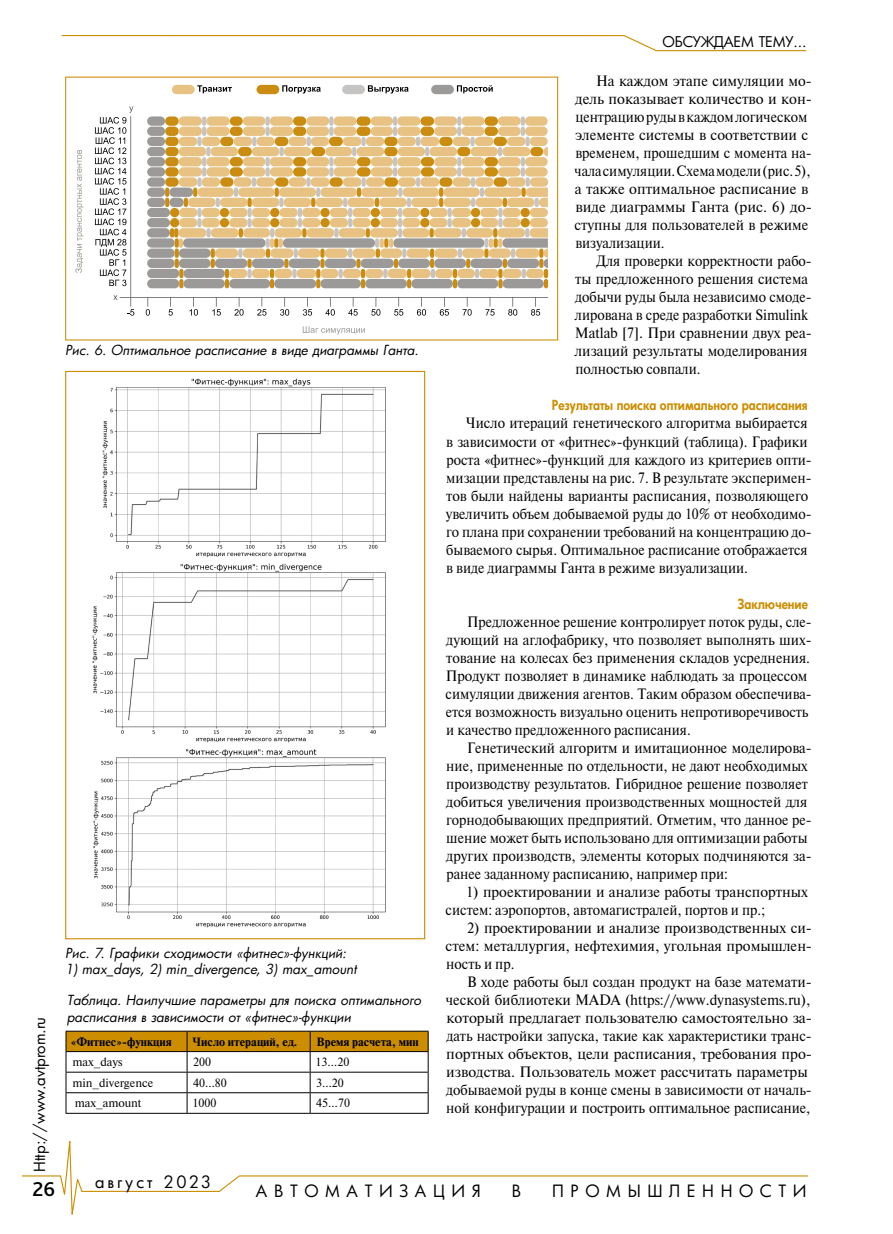
<style>
.page{position:relative;width:893px;height:1234px;background:#fff}
.page>*{position:absolute;margin:0;border:0;box-sizing:border-box;transform-origin:0 0}
.t1{font:500 21px "Bliss Pro";color:#000}
.t2{font:16.5px "Futura Cyr";letter-spacing:.4em;color:#000}
.t3{font:16.5px "Futura Cyr";letter-spacing:.17em;color:#000}
.t4{font:15px/18px "Newton";color:#000;scale:.93 1}
.t5{font:15px/18px "Newton";color:#000;scale:.92 1}
.t6{font:15px/18px "Newton";color:#000;scale:.96 1}
.t7{font:15px/18px "Newton";color:#000;scale:.95 1}
.t8{font:15px/18px "Newton";color:#000}
.t9{font:15px "Futura Cyr";color:#000}
.t10{font:14.4px "Futura Cyr";letter-spacing:-.01em;color:#000}
.t11{font:italic 13.5px/16.5px "Futura Cyr";color:#000}
.t12{font:800 13.5px "Futura Cyr";color:#cc8e00;scale:.92 1}
.t13{font:12px "Newton";color:#000}
.t14{font:700 12px "Newton";color:#000}
</style>
<div class="page">
<svg style="left:22px;top:1141px;width:786px;height:74px"></svg>
<svg style="left:61px;top:35px;width:746px;height:17px"></svg>
<div style="left:65px;top:77px;width:493px;height:263px;border:1px solid #cc8e00"></div>
<img style="left:92px;top:378px;width:294px;height:550px">
<div style="left:172px;top:85px;width:23px;height:9px;background:#e7c283;border-radius:5px"></div>
<svg style="left:197px;top:85px;width:35px;height:8px"></svg>
<div style="left:256px;top:85px;width:23px;height:9px;background:#ca8d11;border-radius:5px"></div>
<svg style="left:282px;top:85px;width:39px;height:8px"></svg>
<div style="left:342px;top:85px;width:23px;height:9px;background:#c5c4c3;border-radius:5px"></div>
<svg style="left:368px;top:85px;width:40px;height:8px"></svg>
<div style="left:431px;top:85px;width:23px;height:9px;background:#9b9a98;border-radius:5px"></div>
<svg style="left:457px;top:85px;width:36px;height:8px"></svg>
<svg style="left:303px;top:326px;width:62px;height:8px"></svg>
<svg style="left:75px;top:150px;width:9px;height:123px"></svg>
<svg style="left:95px;top:106px;width:453px;height:209px"></svg>
<hr style="left:66px;top:1112px;width:121px;height:1px;background:#000">
<hr style="left:187px;top:1112px;width:123px;height:1px;background:#000">
<hr style="left:310px;top:1112px;width:119px;height:1px;background:#000">
<svg style="left:66px;top:1030px;width:363px;height:82px"></svg>
<p class="t10" style="left:662px;top:33px;width:145px">ОБСУЖДАЕМ ТЕМУ...</p>
<p class="t6" style="left:575px;top:72px;width:249px;text-indent:22px">На каждом этапе симуляции мо&shy;дель показывает количество и кон&shy;центрацию руды в каждом логическом элементе системы в соответствии с временем, прошедшим с момента на&shy;чала симуляции. Схема модели (рис. 5), а также оптимальное расписание в виде диаграммы Ганта (рис. 6) до&shy;ступны для пользователей в режиме визуализации.</p>
<p class="t5" style="left:575px;top:252px;width:259px;text-indent:22px">Для проверки корректности рабо&shy;ты предложенного решения система добычи руды была независимо смоде&shy;лирована в среде разработки Simulink Matlab [7]. При сравнении двух реа&shy;лизаций результаты моделирования полностью совпали.</p>
<p class="t12" style="left:552px;top:397px;width:279px">Результаты поиска оптимального расписания</p>
<p class="t4" style="left:446px;top:414px;width:395px;text-indent:20px">Число итераций генетического алгоритма выбирается в зависимости от «фитнес»-функций (таблица). Графики роста «фитнес»-функций для каждого из критериев опти&shy;мизации представлены на рис. 7. В результате эксперимен&shy;тов были найдены варианты расписания, позволяющего увеличить объем добываемой руды до 10% от необходимо&shy;го плана при сохранении требований на концентрацию до&shy;бываемого сырья. Оптимальное расписание отображается в виде диаграммы Ганта в режиме визуализации.</p>
<p class="t12" style="left:738px;top:595px;width:78px">Заключение</p>
<p class="t5" style="left:446px;top:612px;width:400px;text-indent:21px">Предложенное решение контролирует поток руды, сле&shy;дующий на аглофабрику, что позволяет выполнять ших&shy;тование на колесах без применения складов усреднения.<br>Продукт позволяет в динамике наблюдать за процессом симуляции движения агентов. Таким образом обеспечива&shy;ется возможность визуально оценить непротиворечивость и качество предложенного расписания.</p>
<p class="t4" style="left:446px;top:738px;width:395px;text-indent:21px">Генетический алгоритм и имитационное моделирова&shy;ние, примененные по отдельности, не дают необходимых производству результатов. Гибридное решение позволяет добиться увеличения производственных мощностей для горнодобывающих предприятий. Отметим, что данное ре&shy;шение может быть использовано для оптимизации работы других производств, элементы которых подчиняются за&shy;ранее заданному расписанию, например при:</p>
<p class="t8" style="left:446px;top:882px;width:364px;text-indent:20px">1) проектировании и анализе работы транспортных систем: аэропортов, автомагистралей, портов и пр.;</p>
<p class="t6" style="left:446px;top:918px;width:383px;text-align:justify;text-indent:21px">2) проектировании и анализе производственных си&shy;стем: металлургия, нефтехимия, угольная промышлен&shy;ность и пр.</p>
<p class="t7" style="left:446px;top:972px;width:387px;text-indent:21px">В ходе работы был создан продукт на базе математи&shy;ческой библиотеки MADA (https://www.dynasystems.ru), который предлагает пользователю самостоятельно за&shy;дать настройки запуска, такие как характеристики транс&shy;портных объектов, цели расписания, требования про&shy;изводства. Пользователь может рассчитать параметры добываемой руды в конце смены в зависимости от началь&shy;ной конфигурации и построить оптимальное расписание,</p>
<p class="t11" style="left:65px;top:342px;width:355px">Рис. 6. Оптимальное расписание в виде диаграммы Ганта.</p>
<p class="t11" style="left:65px;top:944px;width:283px">Рис. 7. Графики сходимости «фитнес»-функций:</p>
<p class="t11" style="left:65px;top:960px;width:293px">1) max_days, 2) min_divergence, 3) max_amount</p>
<p class="t11" style="left:67px;top:991px;width:356px">Таблица. Наилучшие параметры для поиска оптимального расписания в зависимости от «фитнес»-функции</p>
<p class="t9" style="left:30px;top:1171px;width:157px;rotate:-90deg">Http://www.avtprom.ru</p>
<h1 class="t1" style="left:33px;top:1175px;width:24px">26</h1>
<p class="t2" style="left:256px;top:1180px;width:226px">АВТОМАТИЗАЦИЯ</p>
<p class="t2" style="left:512px;top:1180px;width:11px">В</p>
<p class="t2" style="left:552px;top:1180px;width:256px">ПРОМЫШЛЕННОСТИ</p>
<p class="t14" style="left:71px;top:1033px;width:102px">«Фитнес»-функция</p>
<p class="t14" style="left:192px;top:1033px;width:106px">Число итераций, ед.</p>
<p class="t14" style="left:317px;top:1033px;width:103px">Время расчета, мин</p>
<p class="t13" style="left:73px;top:1052px;width:51px">max_days</p>
<p class="t13" style="left:193px;top:1052px;width:19px">200</p>
<p class="t13" style="left:315px;top:1052px;width:35px">13…20</p>
<p class="t13" style="left:73px;top:1073px;width:82px">min_divergence</p>
<p class="t13" style="left:193px;top:1073px;width:35px">40…80</p>
<p class="t13" style="left:316px;top:1073px;width:29px">3…20</p>
<p class="t13" style="left:75px;top:1094px;width:68px">max_amount</p>
<p class="t13" style="left:192px;top:1094px;width:25px">1000</p>
<p class="t13" style="left:316px;top:1094px;width:35px">45…70</p>
<p class="t3" style="left:95px;top:1171px;width:117px">август 2023</p>
</div>
